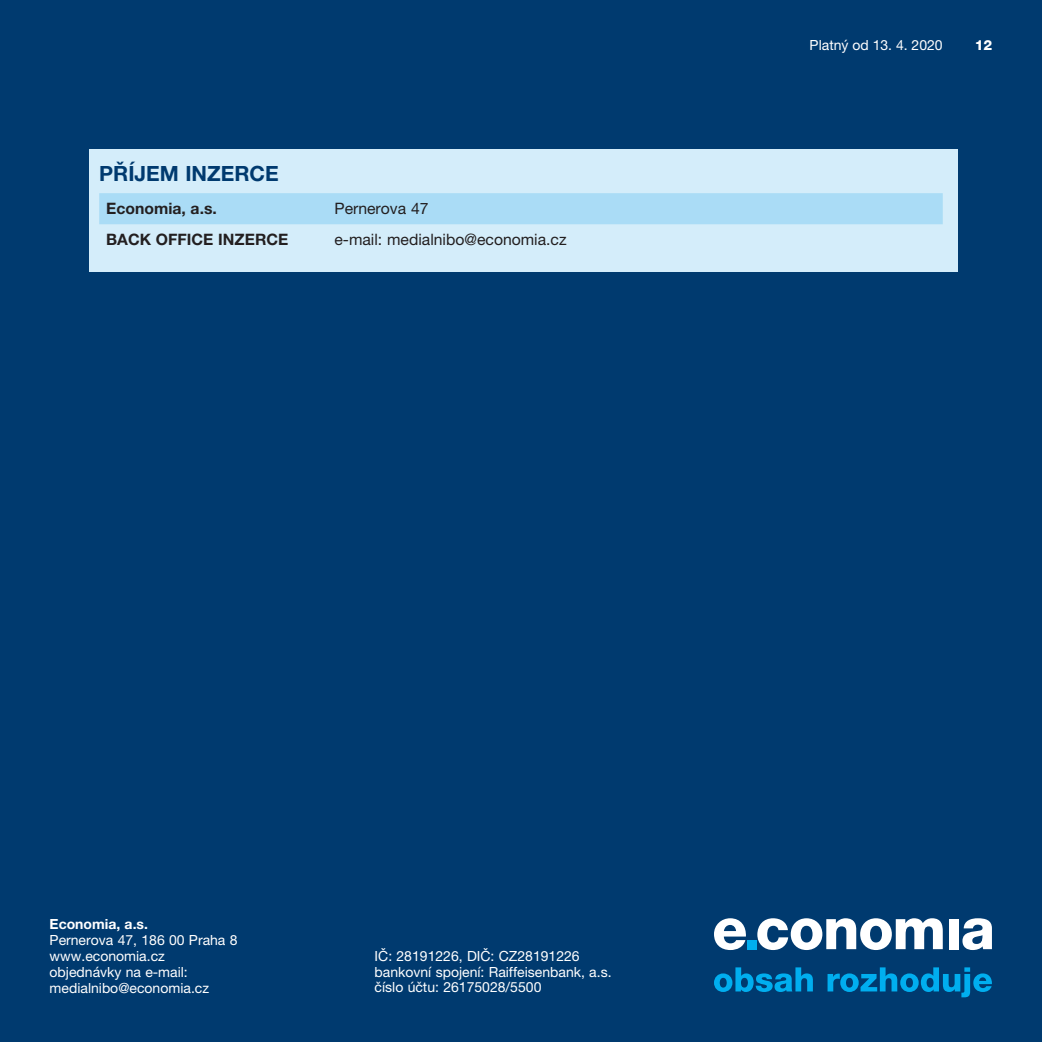
<style>
.page{position:relative;width:1042px;height:1042px;background:#003a6f}
.page>*{position:absolute;margin:0;border:0;box-sizing:border-box;transform-origin:0 0}
.t1{font:700 21px "Helvetica Neue LT Pro";color:#003a6f}
.t2{font:15.75px "Helvetica Neue LT Pro";color:#231f20}
.t3{font:700 15.75px "Helvetica Neue LT Pro";color:#231f20}
.t4{font:14px/15.8px "Helvetica Neue LT Pro";color:#fff}
.t5{font:700 14px "Helvetica Neue LT Pro";color:#fff}
.t6{font:800 14px "Helvetica Neue LT Pro";color:#fff}
</style>
<div class="page">
<svg style="left:714px;top:918px;width:32px;height:32px"></svg>
<svg style="left:757px;top:918px;width:186px;height:32px"></svg>
<svg style="left:962px;top:918px;width:30px;height:32px"></svg>
<div style="left:747px;top:940px;width:9px;height:9px;background:#00aeef"></div>
<div style="left:948px;top:919px;width:10px;height:30px;background:#fff"></div>
<svg style="left:714px;top:967px;width:99px;height:25px"></svg>
<svg style="left:827px;top:967px;width:165px;height:30px"></svg>
<div style="left:89px;top:149px;width:868px;height:122px;background:#d4edfa"></div>
<div style="left:99px;top:193px;width:844px;height:31px;background:#aadcf6"></div>
<h1 class="t1" style="left:99px;top:161px;width:181px">PŘÍJEM INZERCE</h1>
<p class="t3" style="left:106px;top:199px;width:112px">Economia, a.s.</p>
<p class="t2" style="left:334px;top:199px;width:96px">Pernerova 47</p>
<p class="t3" style="left:106px;top:230px;width:183px">BACK OFFICE INZERCE</p>
<p class="t2" style="left:334px;top:230px;width:234px">e-mail: medialnibo@economia.cz</p>
<p class="t4" style="left:809px;top:37px;width:135px">Platný od 13. 4. 2020</p>
<p class="t6" style="left:974px;top:36px;width:19px">12</p>
<p class="t5" style="left:50px;top:916px;width:100px">Economia, a.s.</p>
<p class="t4" style="left:50px;top:932px;width:189px">Pernerova 47, 186 00 Praha 8 www.economia.cz objednávky na e-mail: medialnibo@economia.cz</p>
<p class="t4" style="left:375px;top:948px;width:238px">IČ: 28191226, DIČ: CZ28191226 bankovní spojení: Raiffeisenbank, a.s. číslo účtu: 26175028/5500</p>
</div>
